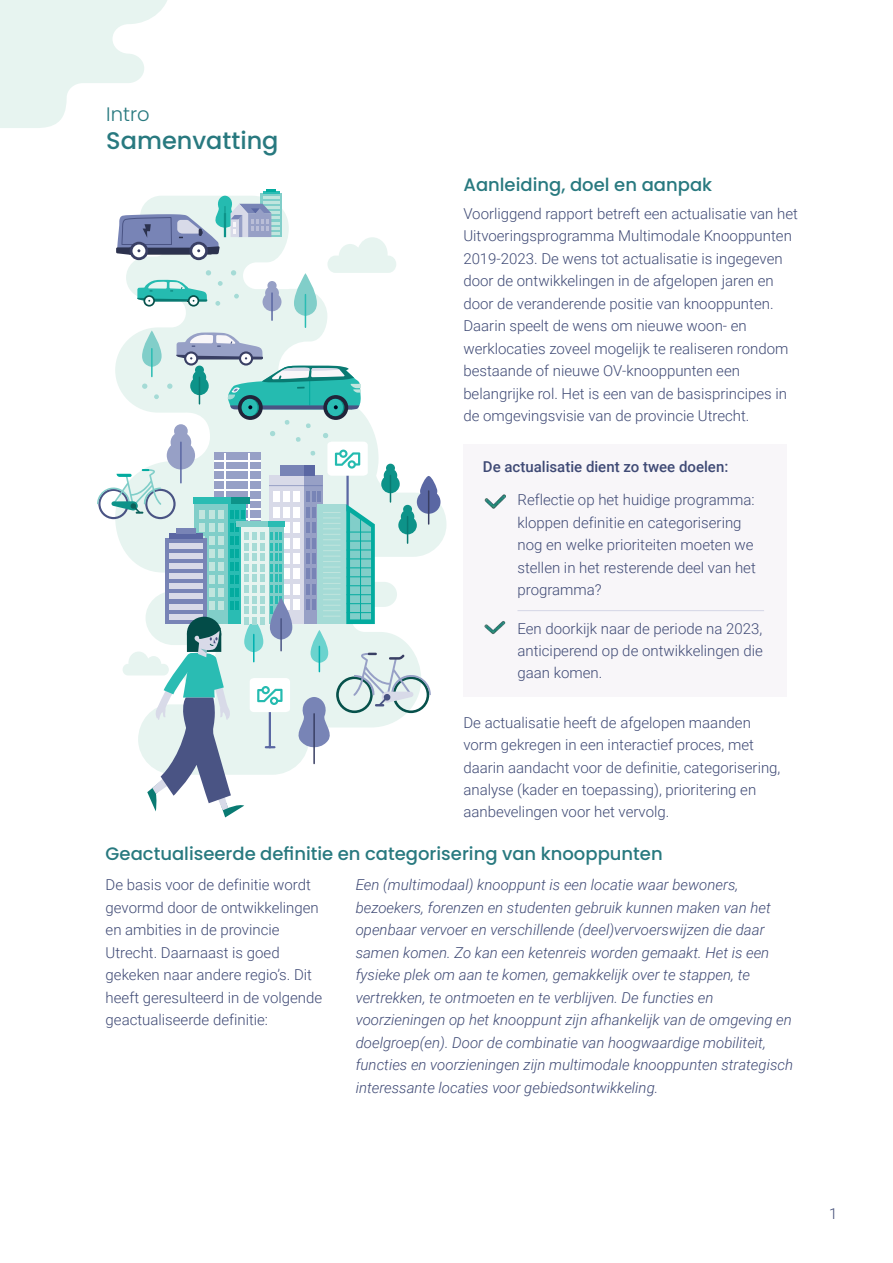
<style>
.page{position:relative;width:893px;height:1263px;background:#fff}
.page>*{position:absolute;margin:0;border:0;box-sizing:border-box;transform-origin:0 0}
.t1{font:500 24px "Poppins";color:#28797f}
.t2{font:300 19.5px "Poppins";color:#28797f}
.t3{font:500 18px "Poppins";color:#28797f}
.t4{font:300 15px/22.5px "Roboto";color:#3f4a75}
.t5{font:italic 300 15px/22.5px "Roboto";color:#3f4a75}
.t6{font:500 15px "Roboto";color:#3f4a75}
</style>
<div class="page">
<div style="left:463px;top:444px;width:324px;height:253px;background:#f8f6f9"></div>
<hr style="left:517px;top:610px;width:247px;height:1px;background:#d8dae8">
<svg style="left:0;top:0;width:167px;height:128px"></svg>
<svg style="left:115px;top:209px;width:331px;height:334px"></svg>
<svg style="left:263px;top:281px;width:18px;height:30px"></svg>
<hr style="left:271px;top:293px;width:2px;height:27px;background:#5a67a3">
<svg style="left:327px;top:237px;width:69px;height:36px"></svg>
<svg style="left:234px;top:294px;width:5px;height:5px"></svg>
<svg style="left:137px;top:270px;width:86px;height:36px;background:#a8dbd6"></svg>
<svg style="left:231px;top:270px;width:5px;height:5px"></svg>
<svg style="left:294px;top:273px;width:23px;height:43px"></svg>
<hr style="left:305px;top:295px;width:1px;height:32px;background:#2abcb3">
<svg style="left:189px;top:242px;width:19px;height:18px"></svg>
<svg style="left:192px;top:244px;width:13px;height:13px"></svg>
<svg style="left:130px;top:242px;width:18px;height:18px"></svg>
<div style="left:132px;top:244px;width:13px;height:13px;background:#feffff;border-radius:50%"></div>
<svg style="left:238px;top:395px;width:25px;height:25px"></svg>
<div style="left:242px;top:399px;width:16px;height:17px;background:#2abcb3;border-radius:50%"></div>
<svg style="left:323px;top:395px;width:25px;height:25px"></svg>
<div style="left:327px;top:399px;width:16px;height:17px;background:#2abcb3;border-radius:50%"></div>
<svg style="left:142px;top:330px;width:219px;height:80px"></svg>
<svg style="left:97px;top:420px;width:343px;height:397px"></svg>
<hr style="left:280px;top:619px;width:2px;height:32px;background:#4a5484">
<div style="left:261px;top:194px;width:21px;height:43px;background:#81cec9"></div>
<svg style="left:116px;top:189px;width:164px;height:66px"></svg>
<img style="left:484px;top:494px;width:22px;height:15px">
<img style="left:484px;top:621px;width:22px;height:13px">
<h2 class="t2" style="left:106px;top:100px;width:45px">Intro</h2>
<h2 class="t1" style="left:106px;top:124px;width:174px">Samenvatting</h2>
<h3 class="t3" style="left:463px;top:172px;width:250px">Aanleiding, doel en aanpak</h3>
<p class="t4" style="left:463px;top:202px;width:336px">Voorliggend rapport betreft een actualisatie van het Uitvoeringsprogramma Multimodale Knooppunten 2019-2023. De wens tot actualisatie is ingegeven door de ontwikkelingen in de afgelopen jaren en door de veranderende positie van knooppunten.<br>Daarin speelt de wens om nieuwe woon- en werklocaties zoveel mogelijk te realiseren rondom bestaande of nieuwe OV-knooppunten een belangrijke rol. Het is een van de basisprincipes in de omgevingsvisie van de provincie Utrecht.</p>
<p class="t6" style="left:483px;top:456px;width:247px">De actualisatie dient zo twee doelen:</p>
<p class="t4" style="left:517px;top:488px;width:240px">Reflectie op het huidige programma: kloppen definitie en categorisering nog en welke prioriteiten moeten we stellen in het resterende deel van het programma?</p>
<p class="t4" style="left:517px;top:616px;width:247px;text-align:justify">Een doorkijk naar de periode na 2023, anticiperend op de ontwikkelingen die gaan komen.</p>
<p class="t4" style="left:463px;top:710px;width:318px">De actualisatie heeft de afgelopen maanden vorm gekregen in een interactief proces, met daarin aandacht voor de definitie, categorisering, analyse (kader en toepassing), prioritering en aanbevelingen voor het vervolg.</p>
<h3 class="t3" style="left:106px;top:841px;width:559px">Geactualiseerde definitie en categorisering van knooppunten</h3>
<p class="t4" style="left:106px;top:873px;width:218px">De basis voor de definitie wordt gevormd door de ontwikkelingen en ambities in de provincie<br>Utrecht. Daarnaast is goed gekeken naar andere regio’s. Dit heeft geresulteerd in de volgende geactualiseerde definitie:</p>
<p class="t5" style="left:356px;top:875px;width:439px">Een (multimodaal) knooppunt is een locatie waar bewoners, bezoekers, forenzen en studenten gebruik kunnen maken van het openbaar vervoer en verschillende (deel)vervoerswijzen die daar samen komen. Zo kan een ketenreis worden gemaakt. Het is een fysieke plek om aan te komen, gemakkelijk over te stappen, te vertrekken, te ontmoeten en te verblijven. De functies en voorzieningen op het knooppunt zijn afhankelijk van de omgeving en doelgroep(en). Door de combinatie van hoogwaardige mobiliteit, functies en voorzieningen zijn multimodale knooppunten strategisch interessante locaties voor gebiedsontwikkeling.</p>
<p class="t4" style="left:829px;top:1201px;width:10px">1</p>
</div>
